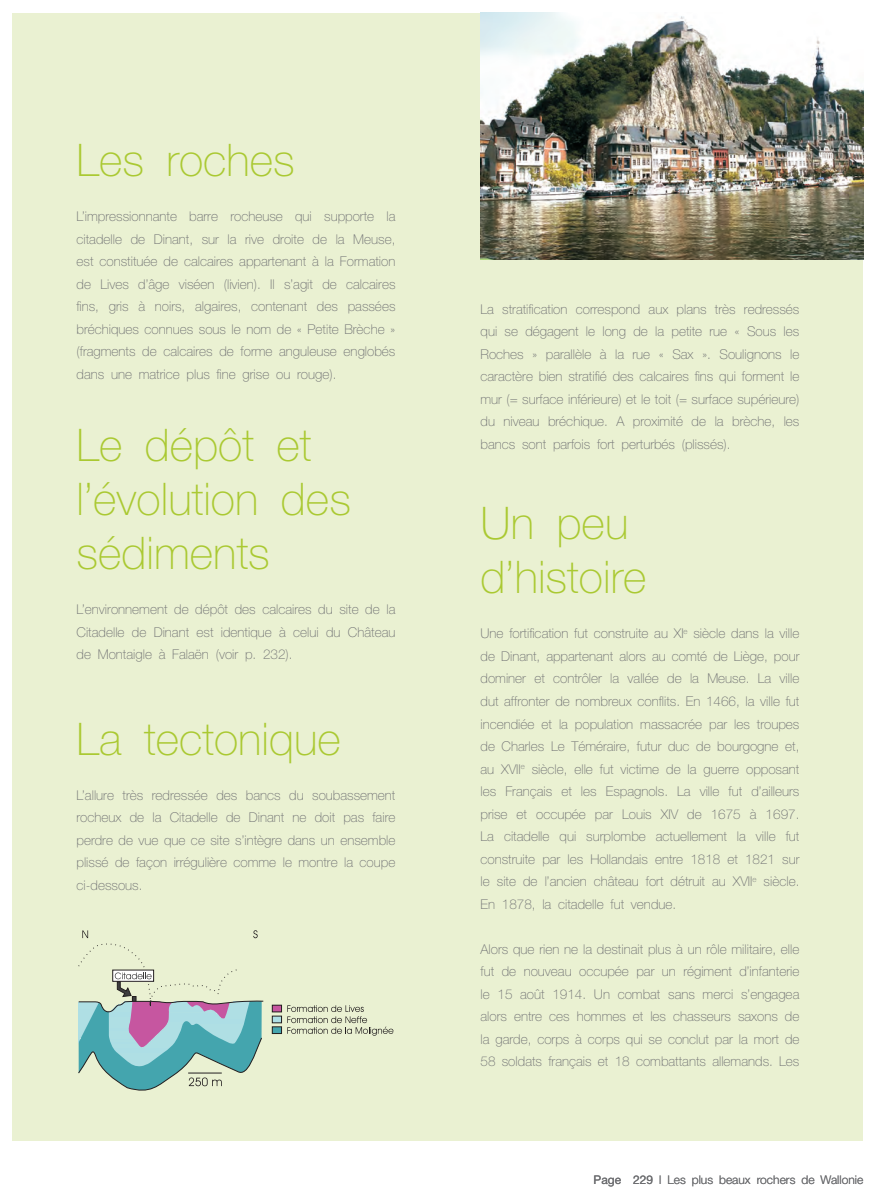
<style>
.page{position:relative;width:876px;height:1200px;background:#fff}
.page>*{position:absolute;margin:0;border:0;box-sizing:border-box;transform-origin:0 0}
.t1{font:100 45px/54px "Helvetica Neue";color:#aac932}
.t2{font:100 13.5px/22.5px "Helvetica Neue";color:#6c6d70;text-align:justify}
.t3{font:300 12px "Helvetica Neue";color:#6c6d70}
.s1{font-weight:400}
</style>
<div class="page">
<div style="left:13px;top:13px;width:850px;height:1127px;background:#eaf1d2"></div>
<svg style="left:272px;top:1005px;width:121px;height:30px"></svg>
<svg style="left:78px;top:930px;width:185px;height:161px"></svg>
<img style="left:480px;top:13px;width:383px;height:246px">
<h1 class="t1" style="left:77px;top:133px;width:220px">Les roches</h1>
<p class="t2" style="left:77px;top:205px;width:320px">L’impressionnante barre rocheuse qui supporte la citadelle de Dinant, sur la rive droite de la Meuse, est constituée de calcaires appartenant à la Formation de Lives d’âge viséen (livien). Il s’agit de calcaires fins, gris à noirs, algaires, contenant des passées bréchiques connues sous le nom de « Petite Brèche » (fragments de calcaires de forme anguleuse englobés dans une matrice plus fine grise ou rouge).</p>
<h1 class="t1" style="left:77px;top:418px;width:276px">Le dépôt et l’évolution des sédiments</h1>
<p class="t2" style="left:77px;top:598px;width:320px">L’environnement de dépôt des calcaires du site de la Citadelle de Dinant est identique à celui du Château de Montaigle à Falaën (voir p. 232).</p>
<h1 class="t1" style="left:77px;top:711px;width:266px">La tectonique</h1>
<p class="t2" style="left:77px;top:783px;width:320px">L’allure très redressée des bancs du soubassement rocheux de la Citadelle de Dinant ne doit pas faire perdre de vue que ce site s’intègre dans un ensemble plissé de façon irrégulière comme le montre la coupe ci-dessous.</p>
<p class="t2" style="left:480px;top:298px;width:320px">La stratification correspond aux plans très redressés qui se dégagent le long de la petite rue « Sous les Roches » parallèle à la rue « Sax ». Soulignons le caractère bien stratifié des calcaires fins qui forment le mur (= surface inférieure) et le toit (= surface supérieure) du niveau bréchique. A proximité de la brèche, les bancs sont parfois fort perturbés (plissés).</p>
<h1 class="t1" style="left:480px;top:496px;width:168px">Un peu d’histoire</h1>
<p class="t2" style="left:480px;top:622px;width:320px">Une fortification fut construite au XI<sup>e</sup> siècle dans la ville de Dinant, appartenant alors au comté de Liège, pour dominer et contrôler la vallée de la Meuse. La ville dut affronter de nombreux conflits. En 1466, la ville fut incendiée et la population massacrée par les troupes de Charles Le Téméraire, futur duc de bourgogne et, au XVII<sup>e</sup> siècle, elle fut victime de la guerre opposant les Français et les Espagnols. La ville fut d’ailleurs prise et occupée par Louis XIV de 1675 à 1697.<br>La citadelle qui surplombe actuellement la ville fut construite par les Hollandais entre 1818 et 1821 sur le site de l’ancien château fort détruit au XVII<sup>e</sup> siècle.<br>En 1878, la citadelle fut vendue.</p>
<p class="t2" style="left:480px;top:937px;width:320px">Alors que rien ne la destinait plus à un rôle militaire, elle fut de nouveau occupée par un régiment d’infanterie le 15 août 1914. Un combat sans merci s’engagea alors entre ces hommes et les chasseurs saxons de la garde, corps à corps qui se conclut par la mort de 58 soldats français et 18 combattants allemands. Les</p>
<p class="t3" style="left:594px;top:1171px;width:271px"><span class="s1">Page 229</span> l Les plus beaux rochers de Wallonie</p>
</div>
